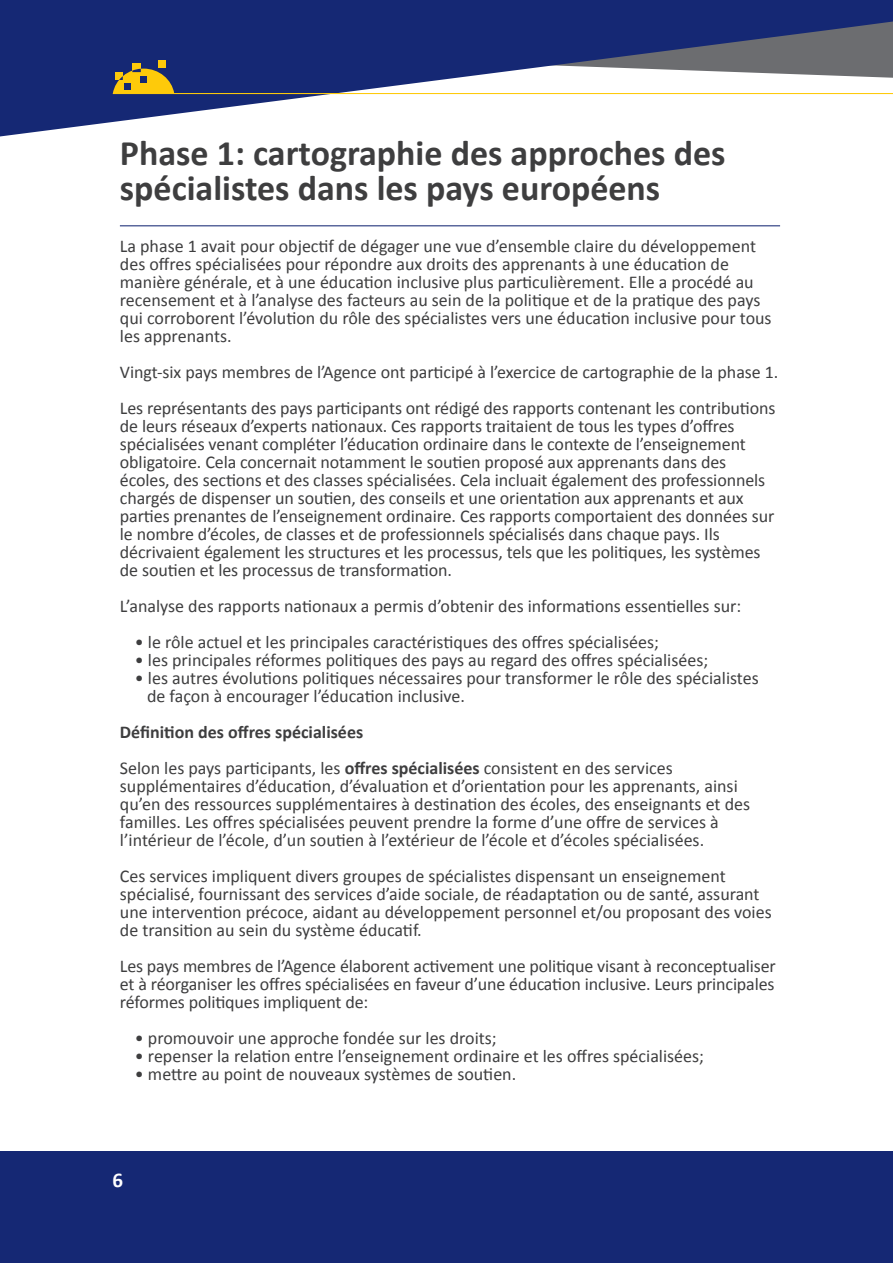
<style>
.page{position:relative;width:893px;height:1263px;background:#fff}
.page>*{position:absolute;margin:0;border:0;box-sizing:border-box;transform-origin:0 0}
.t1{font:700 36px/34.5px "Calibri";color:#3e3e3f}
.t2{font:700 21px "Calibri";color:#fff}
.t3{font:18px/18px "Calibri";color:#3e3e3f}
.s1{font-weight:700}
</style>
<div class="page">
<hr style="left:120px;top:225px;width:660px;height:1px;background:#152874">
<svg style="left:0;top:0;width:893px;height:136px;fill:#152874"></svg>
<hr style="left:113px;top:93px;width:780px;height:1px;background:#feca0a">
<div style="left:159px;top:61px;width:7px;height:7px;background:#feca0a"></div>
<div style="left:132px;top:64px;width:9px;height:8px;background:#feca0a"></div>
<svg style="left:113px;top:69px;width:61px;height:24px"></svg>
<div style="left:0;top:1151px;width:893px;height:112px;background:#152874"></div>
<h1 class="t1" style="left:120px;top:134px;width:607px">Phase 1: cartographie des approches des spécialistes dans les pays européens</h1>
<p class="t3" style="left:120px;top:237px;width:653px">La phase 1 avait pour objectif de dégager une vue d’ensemble claire du développement des offres spécialisées pour répondre aux droits des apprenants à une éducation de manière générale, et à une éducation inclusive plus particulièrement. Elle a procédé au recensement et à l’analyse des facteurs au sein de la politique et de la pratique des pays qui corroborent l’évolution du rôle des spécialistes vers une éducation inclusive pour tous les apprenants.</p>
<p class="t3" style="left:120px;top:354px;width:660px;line-height:36px">Vingt-six pays membres de l’Agence ont participé à l’exercice de cartographie de la phase 1.<br>Les représentants des pays participants ont rédigé des rapports contenant les contributions</p>
<p class="t3" style="left:120px;top:417px;width:656px">de leurs réseaux d’experts nationaux. Ces rapports traitaient de tous les types d’offres spécialisées venant compléter l’éducation ordinaire dans le contexte de l’enseignement obligatoire. Cela concernait notamment le soutien proposé aux apprenants dans des écoles, des sections et des classes spécialisées. Cela incluait également des professionnels chargés de dispenser un soutien, des conseils et une orientation aux apprenants et aux parties prenantes de l’enseignement ordinaire. Ces rapports comportaient des données sur le nombre d’écoles, de classes et de professionnels spécialisés dans chaque pays. Ils décrivaient également les structures et les processus, tels que les politiques, les systèmes de soutien et les processus de transformation.</p>
<p class="t3" style="left:120px;top:597px;width:623px">L’analyse des rapports nationaux a permis d’obtenir des informations essentielles sur:</p>
<p class="t3" style="left:135px;top:633px;width:525px">• le rôle actuel et les principales caractéristiques des offres spécialisées;</p>
<p class="t3" style="left:135px;top:651px;width:575px">• les principales réformes politiques des pays au regard des offres spécialisées;</p>
<p class="t3" style="left:147px;top:669px;width:613px;text-indent:-12px">• les autres évolutions politiques nécessaires pour transformer le rôle des spécialistes de façon à encourager l’éducation inclusive.</p>
<p class="t3" style="left:120px;top:714px;width:554px;line-height:36px"><span class="s1">Définition des offres spécialisées<br></span>Selon les pays participants, les <span class="s1">offres spécialisées</span> consistent en des services</p>
<p class="t3" style="left:120px;top:777px;width:632px">supplémentaires d’éducation, d’évaluation et d’orientation pour les apprenants, ainsi qu’en des ressources supplémentaires à destination des écoles, des enseignants et des familles. Les offres spécialisées peuvent prendre la forme d’une offre de services à l’intérieur de l’école, d’un soutien à l’extérieur de l’école et d’écoles spécialisées.</p>
<p class="t3" style="left:120px;top:867px;width:653px">Ces services impliquent divers groupes de spécialistes dispensant un enseignement spécialisé, fournissant des services d’aide sociale, de réadaptation ou de santé, assurant une intervention précoce, aidant au développement personnel et/ou proposant des voies de transition au sein du système éducatif.</p>
<p class="t3" style="left:120px;top:957px;width:657px;text-align:justify">Les pays membres de l’Agence élaborent activement une politique visant à reconceptualiser et à réorganiser les offres spécialisées en faveur d’une éducation inclusive. Leurs principales réformes politiques impliquent de:</p>
<p class="t3" style="left:135px;top:1029px;width:363px">• promouvoir une approche fondée sur les droits;</p>
<p class="t3" style="left:135px;top:1047px;width:571px">• repenser la relation entre l’enseignement ordinaire et les offres spécialisées;</p>
<p class="t3" style="left:135px;top:1065px;width:383px">• mettre au point de nouveaux systèmes de soutien.</p>
<p class="t2" style="left:112px;top:1167px;width:12px">6</p>
</div>
